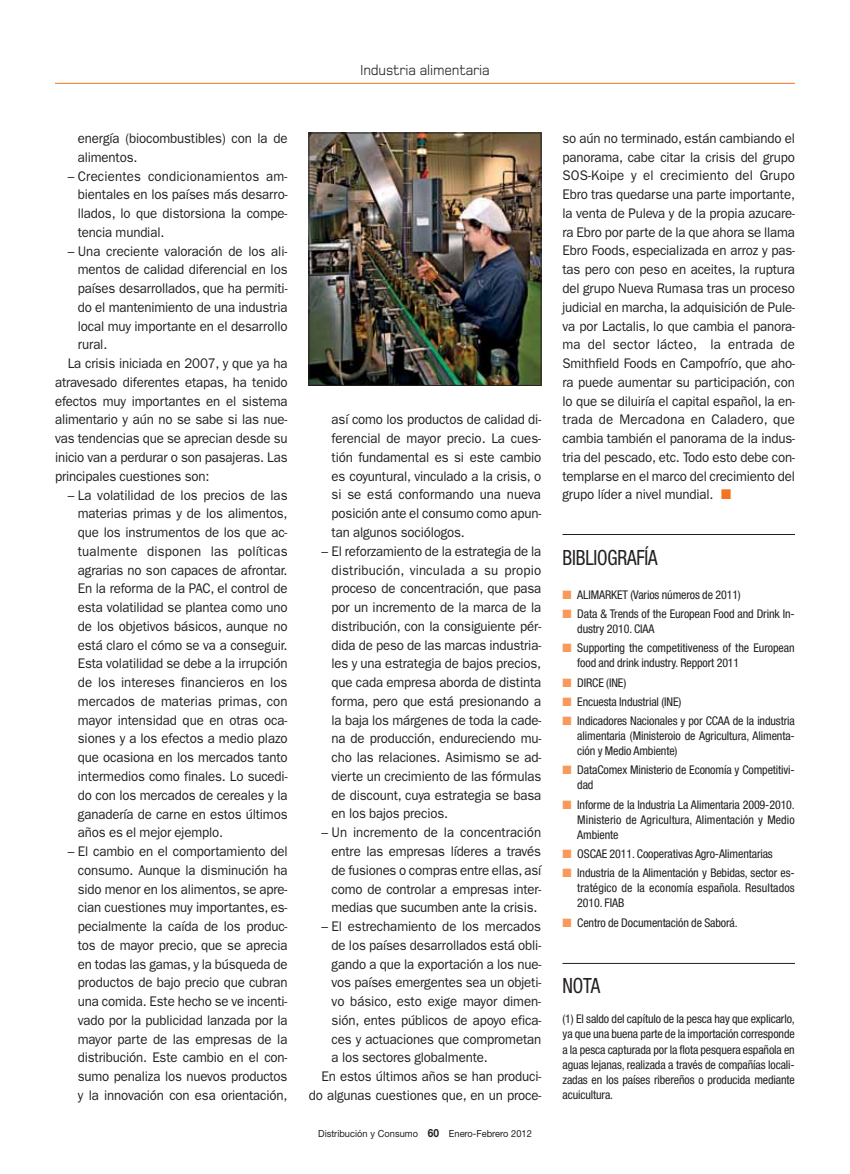
<style>
.page{position:relative;width:850px;height:1174px;background:#fff}
.page>*{position:absolute;margin:0;border:0;box-sizing:border-box;transform-origin:0 0}
.t1{font:condensed 21px "Helvetica Neue";letter-spacing:-.01em;color:#231f20;scale:.9 1}
.t2{font:15px "Foundry Monoline";letter-spacing:-.01em;color:#231f20;scale:.95 1}
.t3{font:13.95px/18.8px "Franklin Gothic";letter-spacing:-.01em;color:#231f20;text-align:justify;scale:.95 1}
.t4{font:condensed 12px/15px "Helvetica Neue";letter-spacing:-.01em;color:#231f20;text-align:justify}
.t5{font:9.75px "Helvetica Neue";color:#231f20;scale:.95 1}
.s1{font-weight:700;font-size:11.25px}
.s2{color:#f47421}
.s3{color:#f89a5b}
</style>
<div class="page">
<hr style="left:55px;top:83px;width:740px;height:1px;background:#f47421">
<hr style="left:562px;top:534px;width:233px;height:1px;background:#231f20">
<hr style="left:562px;top:962px;width:233px;height:1px;background:#231f20">
<img style="left:311px;top:135px;width:228px;height:248px">
<div style="left:309px;top:133px;width:232px;height:252px;border:1px solid #231f20"></div>
<p class="t2" style="left:360px;top:64px;width:138px">Industria alimentaria</p>
<p class="t3" style="left:78px;top:130px;width:222px">energía (biocombustibles) con la de alimentos.</p>
<p class="t3" style="left:78px;top:167px;width:222px;text-indent:-10px">– Crecientes condicionamientos am&shy;bientales en los países más desarro&shy;llados, lo que distorsiona la compe&shy;tencia mundial.</p>
<p class="t3" style="left:68px;top:242px;width:233px">– Una creciente valoración de los ali-</p>
<p class="t3" style="left:78px;top:261px;width:222px">mentos de calidad diferencial en los</p>
<p class="t3" style="left:78px;top:280px;width:222px">países desarrollados, que ha permiti-</p>
<p class="t3" style="left:78px;top:299px;width:222px">do el mantenimiento de una industria</p>
<p class="t3" style="left:78px;top:317px;width:222px">local muy importante en el desarrollo</p>
<p class="t3" style="left:78px;top:336px;width:32px">rural.</p>
<p class="t3" style="left:68px;top:355px;width:233px">La crisis iniciada en 2007, y que ya ha</p>
<p class="t3" style="left:55px;top:374px;width:246px">atravesado diferentes etapas, ha tenido</p>
<p class="t3" style="left:55px;top:392px;width:246px">efectos muy importantes en el sistema</p>
<p class="t3" style="left:55px;top:411px;width:246px">alimentario y aún no se sabe si las nue-</p>
<p class="t3" style="left:55px;top:430px;width:246px">vas tendencias que se aprecian desde su</p>
<p class="t3" style="left:55px;top:449px;width:246px">inicio van a perdurar o son pasajeras. Las</p>
<p class="t3" style="left:55px;top:467px;width:164px">principales cuestiones son:</p>
<p class="t3" style="left:78px;top:486px;width:222px;text-indent:-10px">– La volatilidad de los precios de las materias primas y de los alimentos, que los instrumentos de los que ac&shy;tualmente disponen las políticas agrarias no son capaces de afrontar.<br>En la reforma de la PAC, el control de esta volatilidad se plantea como uno de los objetivos básicos, aunque no está claro el cómo se va a conseguir.<br>Esta volatilidad se debe a la irrupción de los intereses financieros en los mercados de materias primas, con mayor intensidad que en otras oca&shy;siones y a los efectos a medio plazo que ocasiona en los mercados tanto intermedios como finales. Lo sucedi&shy;do con los mercados de cereales y la ganadería de carne en estos últimos años es el mejor ejemplo.</p>
<p class="t3" style="left:78px;top:842px;width:222px;text-indent:-10px">– El cambio en el comportamiento del consumo. Aunque la disminución ha sido menor en los alimentos, se apre&shy;cian cuestiones muy importantes, es&shy;pecialmente la caída de los produc&shy;tos de mayor precio, que se aprecia en todas las gamas, y la búsqueda de productos de bajo precio que cubran una comida. Este hecho se ve incenti&shy;vado por la publicidad lanzada por la mayor parte de las empresas de la distribución. Este cambio en el con&shy;sumo penaliza los nuevos productos y la innovación con esa orientación,</p>
<p class="t3" style="left:332px;top:411px;width:222px">así como los productos de calidad di&shy;ferencial de mayor precio. La cues&shy;tión fundamental es si este cambio es coyuntural, vinculado a la crisis, o si se está conformando una nueva posición ante el consumo como apun&shy;tan algunos sociólogos.</p>
<p class="t3" style="left:332px;top:542px;width:222px;text-indent:-10px">– El reforzamiento de la estrategia de la distribución, vinculada a su propio proceso de concentración, que pasa por un incremento de la marca de la distribución, con la consiguiente pér&shy;dida de peso de las marcas industria&shy;les y una estrategia de bajos precios, que cada empresa aborda de distinta forma, pero que está presionando a la baja los márgenes de toda la cade&shy;na de producción, endureciendo mu&shy;cho las relaciones. Asimismo se ad&shy;vierte un crecimiento de las fórmulas de discount, cuya estrategia se basa en los bajos precios.</p>
<p class="t3" style="left:332px;top:824px;width:222px;text-indent:-10px">– Un incremento de la concentración entre las empresas líderes a través de fusiones o compras entre ellas, así como de controlar a empresas inter&shy;medias que sucumben ante la crisis.</p>
<p class="t3" style="left:321px;top:917px;width:233px">– El estrechamiento de los mercados</p>
<p class="t3" style="left:332px;top:936px;width:222px">de los países desarrollados está obli-</p>
<p class="t3" style="left:332px;top:955px;width:222px">gando a que la exportación a los nue-</p>
<p class="t3" style="left:332px;top:974px;width:222px">vos países emergentes sea un objeti-</p>
<p class="t3" style="left:332px;top:992px;width:222px">vo básico, esto exige mayor dimen-</p>
<p class="t3" style="left:332px;top:1011px;width:222px">sión, entes públicos de apoyo efica-</p>
<p class="t3" style="left:332px;top:1030px;width:222px">ces y actuaciones que comprometan</p>
<p class="t3" style="left:332px;top:1049px;width:166px">a los sectores globalmente.</p>
<p class="t3" style="left:321px;top:1067px;width:233px">En estos últimos años se han produci-</p>
<p class="t3" style="left:309px;top:1086px;width:246px">do algunas cuestiones que, en un proce-</p>
<p class="t5" style="left:318px;top:1129px;width:226px">Distribución y Consumo <span class="s1">60</span> Enero-Febrero 2012</p>
<p class="t3" style="left:562px;top:130px;width:246px">so aún no terminado, están cambiando el panorama, cabe citar la crisis del grupo SOS-Koipe y el crecimiento del Grupo Ebro tras quedarse una parte importante, la venta de Puleva y de la propia azucare&shy;ra Ebro por parte de la que ahora se llama Ebro Foods, especializada en arroz y pas&shy;tas pero con peso en aceites, la ruptura del grupo Nueva Rumasa tras un proceso judicial en marcha, la adquisición de Pule&shy;va por Lactalis, lo que cambia el panora&shy;ma del sector lácteo, la entrada de Smithfield Foods en Campofrío, que aho&shy;ra puede aumentar su participación, con lo que se diluiría el capital español, la en&shy;trada de Mercadona en Caladero, que cambia también el panorama de la indus&shy;tria del pescado, etc. Todo esto debe con&shy;templarse en el marco del crecimiento del grupo líder a nivel mundial. <span class="s2">■</span></p>
<h1 class="t1" style="left:562px;top:549px;width:107px">BIBLIOGRAFÍA</h1>
<p class="t4" style="left:562px;top:588px;width:180px"><span class="s3">■</span> ALIMARKET (Varios números de 2011)</p>
<p class="t4" style="left:577px;top:607px;width:219px;text-indent:-15px"><span class="s3">■</span> Data &amp; Trends of the European Food and Drink In&shy;dustry 2010. CIAA</p>
<p class="t4" style="left:577px;top:641px;width:219px;text-indent:-15px"><span class="s3">■</span> Supporting the competitiveness of the European food and drink industry. Repport 2011</p>
<p class="t4" style="left:562px;top:675px;width:65px"><span class="s3">■</span> DIRCE (INE)</p>
<p class="t4" style="left:562px;top:695px;width:120px"><span class="s3">■</span> Encuesta Industrial (INE)</p>
<p class="t4" style="left:577px;top:714px;width:219px;text-indent:-15px"><span class="s3">■</span> Indicadores Nacionales y por CCAA de la industria alimentaria (Ministeroio de Agricultura, Alimenta&shy;ción y Medio Ambiente)</p>
<p class="t4" style="left:577px;top:763px;width:219px;text-indent:-15px"><span class="s3">■</span> DataComex Ministerio de Economía y Competitivi&shy;dad</p>
<p class="t4" style="left:577px;top:797px;width:219px;text-indent:-15px"><span class="s3">■</span> Informe de la Industria La Alimentaria 2009-2010.<br>Ministerio de Agricultura, Alimentación y Medio Ambiente</p>
<p class="t4" style="left:562px;top:847px;width:212px"><span class="s3">■</span> OSCAE 2011. Cooperativas Agro-Alimentarias</p>
<p class="t4" style="left:577px;top:866px;width:219px;text-indent:-15px"><span class="s3">■</span> Industria de la Alimentación y Bebidas, sector es&shy;tratégico de la economía española. Resultados 2010. FIAB</p>
<p class="t4" style="left:562px;top:915px;width:177px"><span class="s3">■</span> Centro de Documentación de Saborá.</p>
<h1 class="t1" style="left:562px;top:978px;width:43px">NOTA</h1>
<p class="t4" style="left:562px;top:1012px;width:234px">(1) El saldo del capítulo de la pesca hay que explicarlo, ya que una buena parte de la importación corresponde a la pesca capturada por la flota pesquera española en aguas lejanas, realizada a través de compañías locali&shy;zadas en los países ribereños o producida mediante acuicultura.</p>
</div>
